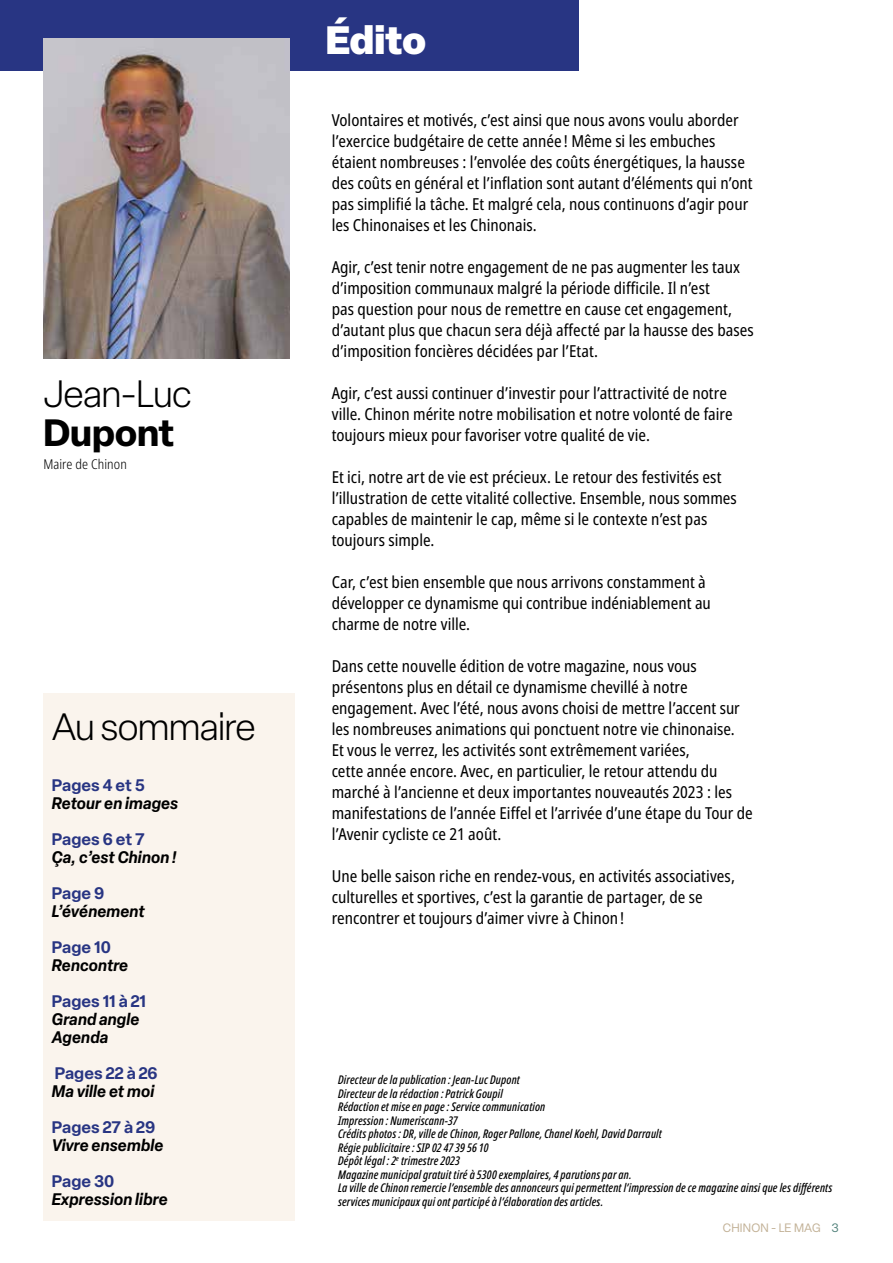
<style>
.page{position:relative;width:893px;height:1263px;background:#fff}
.page>*{position:absolute;margin:0;border:0;box-sizing:border-box;transform-origin:0 0}
.t1{font:900 39px "Elza";letter-spacing:-.005em;color:#fff}
.t2{font:300 37.5px "Elza";letter-spacing:-.02em;color:#000}
.t3{font:700 37.5px "Elza";letter-spacing:-.01em;color:#000}
.t4{font:condensed 16.5px/21px "Noto Sans";color:#000}
.t5{font:italic 600 16.5px/18px "Elza";letter-spacing:.01em;color:#000}
.t6{font:600 16.5px "Elza";letter-spacing:.005em;color:#283583}
.t7{font:300 condensed 13.5px "Noto Sans";letter-spacing:.005em;color:#000}
.t8{font:italic 500 extra-condensed 12px/13.5px "Noto Sans";letter-spacing:.015em;color:#000}
.t9{font:12px "Elza";letter-spacing:.02em;color:#c2b196}
.s1{color:#4c7e77}
</style>
<div class="page">
<div style="left:0;top:0;width:579px;height:70px;background:#283583"></div>
<div style="left:43px;top:693px;width:252px;height:527px;background:#faf4ed"></div>
<img style="left:43px;top:38px;width:246px;height:321px">
<h2 class="t2" style="left:43px;top:369px;width:150px">Jean-Luc</h2>
<h2 class="t3" style="left:43px;top:406px;width:133px">Dupont</h2>
<p class="t7" style="left:43px;top:455px;width:85px">Maire de Chinon</p>
<h2 class="t2" style="left:52px;top:703px;width:205px">Au sommaire</h2>
<p class="t6" style="left:52px;top:773px;width:95px">Pages 4 et 5</p>
<p class="t5" style="left:52px;top:794px;width:128px">Retour en images</p>
<p class="t6" style="left:52px;top:827px;width:94px">Pages 6 et 7</p>
<p class="t5" style="left:52px;top:848px;width:126px">Ça, c’est Chinon !</p>
<p class="t6" style="left:52px;top:881px;width:54px">Page 9</p>
<p class="t5" style="left:52px;top:902px;width:95px">L’événement</p>
<p class="t6" style="left:52px;top:935px;width:61px">Page 10</p>
<p class="t5" style="left:52px;top:956px;width:78px">Rencontre</p>
<p class="t6" style="left:52px;top:989px;width:96px">Pages 11 à 21</p>
<p class="t5" style="left:52px;top:1010px;width:89px">Grand angle<br>Agenda</p>
<p class="t6" style="left:55px;top:1061px;width:104px">Pages 22 à 26</p>
<p class="t5" style="left:52px;top:1082px;width:104px">Ma ville et moi</p>
<p class="t6" style="left:52px;top:1115px;width:105px">Pages 27 à 29</p>
<p class="t5" style="left:52px;top:1136px;width:113px">Vivre ensemble</p>
<p class="t6" style="left:52px;top:1169px;width:64px">Page 30</p>
<p class="t5" style="left:52px;top:1190px;width:117px">Expression libre</p>
<h1 class="t1" style="left:326px;top:12px;width:102px">Édito</h1>
<p class="t4" style="left:332px;top:110px;width:422px">Volontaires et motivés, c’est ainsi que nous avons voulu aborder l’exercice budgétaire de cette année ! Même si les embuches étaient nombreuses : l’envolée des coûts énergétiques, la hausse des coûts en général et l’inflation sont autant d’éléments qui n’ont pas simplifié la tâche. Et malgré cela, nous continuons d’agir pour les Chinonaises et les Chinonais.</p>
<p class="t4" style="left:332px;top:257px;width:424px">Agir, c’est tenir notre engagement de ne pas augmenter les taux d’imposition communaux malgré la période difficile. Il n’est<br>pas question pour nous de remettre en cause cet engagement, d’autant plus que chacun sera déjà affecté par la hausse des bases d’imposition foncières décidées par l’Etat.</p>
<p class="t4" style="left:332px;top:383px;width:403px">Agir, c’est aussi continuer d’investir pour l’attractivité de notre ville. Chinon mérite notre mobilisation et notre volonté de faire toujours mieux pour favoriser votre qualité de vie.</p>
<p class="t4" style="left:332px;top:467px;width:407px">Et ici, notre art de vie est précieux. Le retour des festivités est l’illustration de cette vitalité collective. Ensemble, nous sommes capables de maintenir le cap, même si le contexte n’est pas toujours simple.</p>
<p class="t4" style="left:332px;top:572px;width:381px">Car, c’est bien ensemble que nous arrivons constamment à développer ce dynamisme qui contribue indéniablement au charme de notre ville.</p>
<p class="t4" style="left:332px;top:656px;width:423px">Dans cette nouvelle édition de votre magazine, nous vous présentons plus en détail ce dynamisme chevillé à notre engagement. Avec l’été, nous avons choisi de mettre l’accent sur les nombreuses animations qui ponctuent notre vie chinonaise.<br>Et vous le verrez, les activités sont extrêmement variées,<br>cette année encore. Avec, en particulier, le retour attendu du marché à l’ancienne et deux importantes nouveautés 2023 : les manifestations de l’année Eiffel et l’arrivée d’une étape du Tour de l’Avenir cycliste ce 21 août.</p>
<p class="t4" style="left:332px;top:866px;width:405px">Une belle saison riche en rendez-vous, en activités associatives, culturelles et sportives, c’est la garantie de partager, de se rencontrer et toujours d’aimer vivre à Chinon!</p>
<p class="t8" style="left:338px;top:1074px;width:496px">Directeur de la publication : Jean-Luc Dupont<br>Directeur de la rédaction : Patrick Goupil<br>Rédaction et mise en page : Service communication<br>Impression : Numeriscann-37<br>Crédits photos : DR, ville de Chinon, Roger Pallone, Chanel Koehl, David Darrault<br>Régie publicitaire : SIP 02 47 39 56 10<br>Dépôt légal : 2<sup>e</sup> trimestre 2023<br>Magazine municipal gratuit tiré à 5300 exemplaires, 4 parutions par an.<br>La ville de Chinon remercie l’ensemble des annonceurs qui permettent l’impression de ce magazine ainsi que les différents services municipaux qui ont participé à l’élaboration des articles.</p>
<p class="t9" style="left:723px;top:1220px;width:117px">CHINON - LE MAG <span class="s1">3</span></p>
</div>
